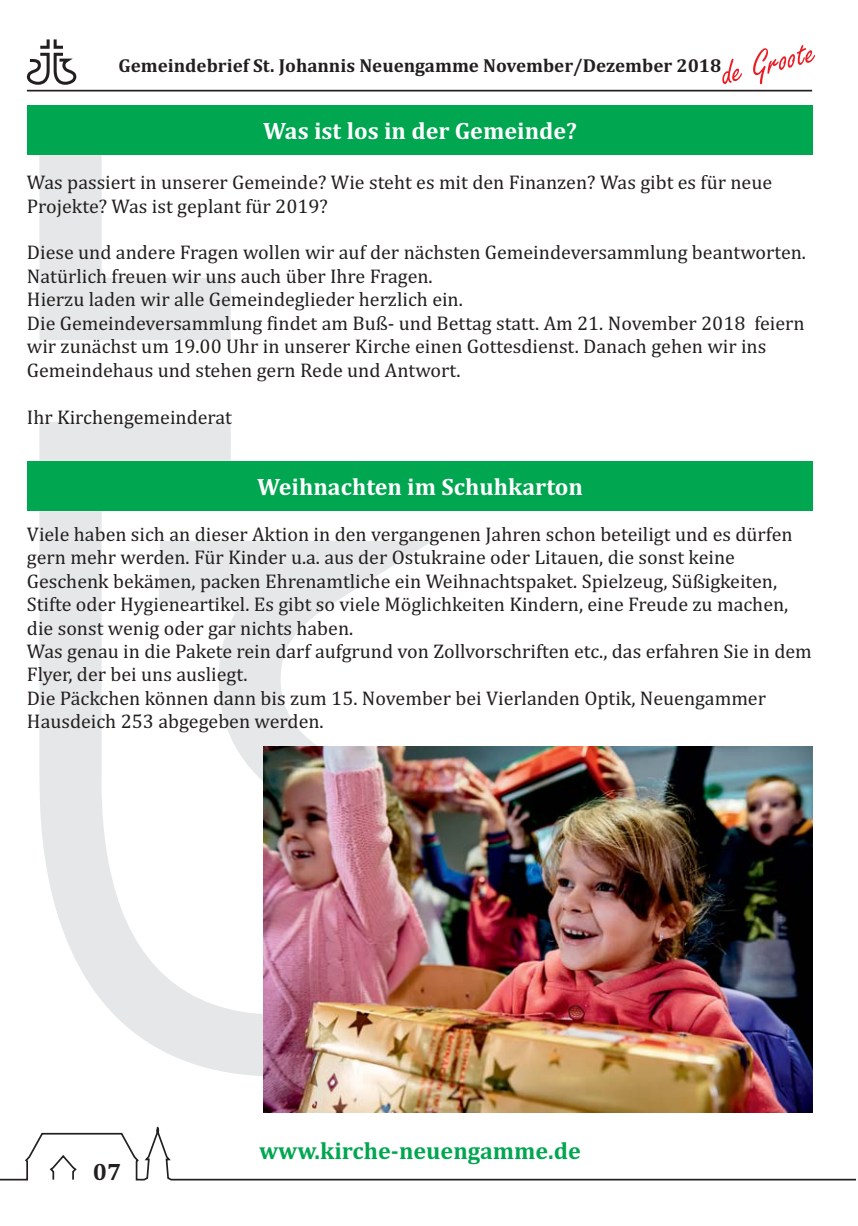
<style>
.page{position:relative;width:858px;height:1226px;background:#fff}
.page>*{position:absolute;margin:0;border:0;box-sizing:border-box;transform-origin:0 0}
.t1{font:700 24px "Cambria";color:#fff}
.t2{font:700 24px "Cambria";color:#00a650}
.t3{font:700 24px "Cambria";color:#231f20}
.t4{font:20px/23.4px "Cambria";color:#231f20}
.t5{font:700 19px "Cambria";color:#231f20}
</style>
<div class="page">
<svg style="left:27px;top:39px;width:49px;height:46px"></svg>
<svg style="left:722px;top:45px;width:93px;height:39px"></svg>
<hr style="left:27px;top:90px;width:785px;height:2px;background:#231f20">
<svg style="left:39px;top:155px;width:393px;height:921px"></svg>
<svg style="left:0;top:1093px;width:857px;height:88px"></svg>
<img style="left:263px;top:746px;width:549px;height:366px">
<div style="left:27px;top:106px;width:785px;height:49px;background:#00a650"></div>
<div style="left:27px;top:461px;width:785px;height:50px;background:#00a650"></div>
<p class="t5" style="left:118px;top:59px;width:604px">Gemeindebrief St. Johannis Neuengamme November/Dezember 2018</p>
<p class="t1" style="left:263px;top:122px;width:316px">Was ist los in der Gemeinde?</p>
<p class="t4" style="left:27px;top:173px;width:747px">Was passiert in unserer Gemeinde? Wie steht es mit den Finanzen? Was gibt es für neue<br>Projekte? Was ist geplant für 2019?</p>
<p class="t4" style="left:27px;top:243px;width:781px">Diese und andere Fragen wollen wir auf der nächsten Gemeindeversammlung beantworten.<br>Natürlich freuen wir uns auch über Ihre Fragen.<br>Hierzu laden wir alle Gemeindeglieder herzlich ein.<br>Die Gemeindeversammlung findet am Buß- und Bettag statt. Am 21. November 2018 feiern wir zunächst um 19.00 Uhr in unserer Kirche einen Gottesdienst. Danach gehen wir ins Gemeindehaus und stehen gern Rede und Antwort.</p>
<p class="t4" style="left:27px;top:407px;width:207px">Ihr Kirchengemeinderat</p>
<p class="t1" style="left:257px;top:478px;width:327px">Weihnachten im Schuhkarton</p>
<p class="t4" style="left:27px;top:524px;width:786px">Viele haben sich an dieser Aktion in den vergangenen Jahren schon beteiligt und es dürfen gern mehr werden. Für Kinder u.a. aus der Ostukraine oder Litauen, die sonst keine Geschenk bekämen, packen Ehrenamtliche ein Weihnachtspaket. Spielzeug, Süßigkeiten, Stifte oder Hygieneartikel. Es gibt so viele Möglichkeiten Kindern, eine Freude zu machen, die sonst wenig oder gar nichts haben.<br>Was genau in die Pakete rein darf aufgrund von Zollvorschriften etc., das erfahren Sie in dem Flyer, der bei uns ausliegt.<br>Die Päckchen können dann bis zum 15. November bei Vierlanden Optik, Neuengammer Hausdeich 253 abgegeben werden.</p>
<p class="t3" style="left:93px;top:1163px;width:30px">07</p>
<p class="t2" style="left:259px;top:1142px;width:323px">www.kirche-neuengamme.de</p>
</div>
